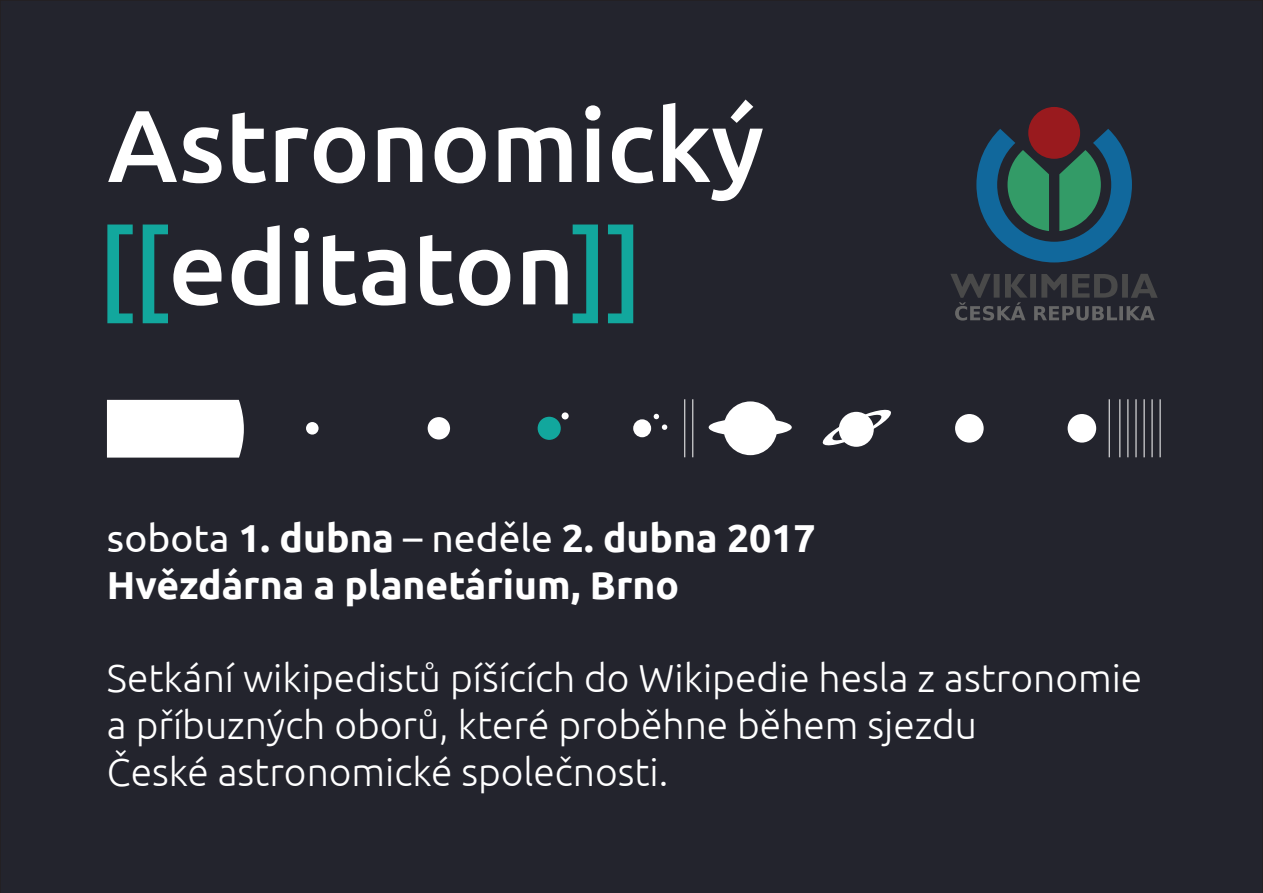
<style>
.page{position:relative;width:1263px;height:893px;background:#23242d}
.page>*{position:absolute;margin:0;border:0;box-sizing:border-box;transform-origin:0 0}
.t1{font:500 102px/122.4px "Ubuntu";color:#fff}
.t2{font:300 39px/46.8px "Ubuntu";color:#fff}
.t3{font:700 39px/46.8px "Ubuntu";color:#fff}
.s1{color:#12a79d}
.s2{font-weight:400}
</style>
<div class="page">
<svg style="left:107px;top:400px;width:137px;height:58px"></svg>
<div style="left:306px;top:422px;width:13px;height:13px;background:#fff;border-radius:50%"></div>
<div style="left:428px;top:417px;width:22px;height:22px;background:#fff;border-radius:50%"></div>
<div style="left:538px;top:417px;width:23px;height:23px;background:#12a79d;border-radius:50%"></div>
<div style="left:562px;top:412px;width:7px;height:7px;background:#fff;border-radius:50%"></div>
<div style="left:633px;top:419px;width:18px;height:18px;background:#fff;border-radius:50%"></div>
<svg style="left:654px;top:414px;width:13px;height:16px"></svg>
<div style="left:723px;top:401px;width:54px;height:54px;background:#fff;border-radius:50%"></div>
<div style="left:709px;top:418px;width:83px;height:18px;background:#fff;border-radius:50%"></div>
<svg style="left:821px;top:407px;width:72px;height:41px"></svg>
<div style="left:955px;top:414px;width:29px;height:29px;background:#fff;border-radius:50%"></div>
<div style="left:1067px;top:414px;width:29px;height:29px;background:#fff;border-radius:50%"></div>
<svg style="left:976px;top:129px;width:156px;height:133px"></svg>
<div style="left:1028px;top:107px;width:52px;height:52px;background:#991a1e;border-radius:50%"></div>
<svg style="left:950px;top:274px;width:208px;height:47px"></svg>
<h1 class="t1" style="left:98px;top:81px;width:668px">Astronomický <span class="s1">[[</span>editaton<span class="s1">]]</span></h1>
<p class="t3" style="left:107px;top:514px;width:710px"><span class="s2">sobota</span> 1. dubna <span class="s2">– neděle</span> 2. dubna 2017<br>Hvězdárna a planetárium, Brno</p>
<p class="t2" style="left:107px;top:654px;width:1037px">Setkání wikipedistů píšících do Wikipedie hesla z astronomie a příbuzných oborů, které proběhne během sjezdu<br>České astronomické společnosti.</p>
</div>
